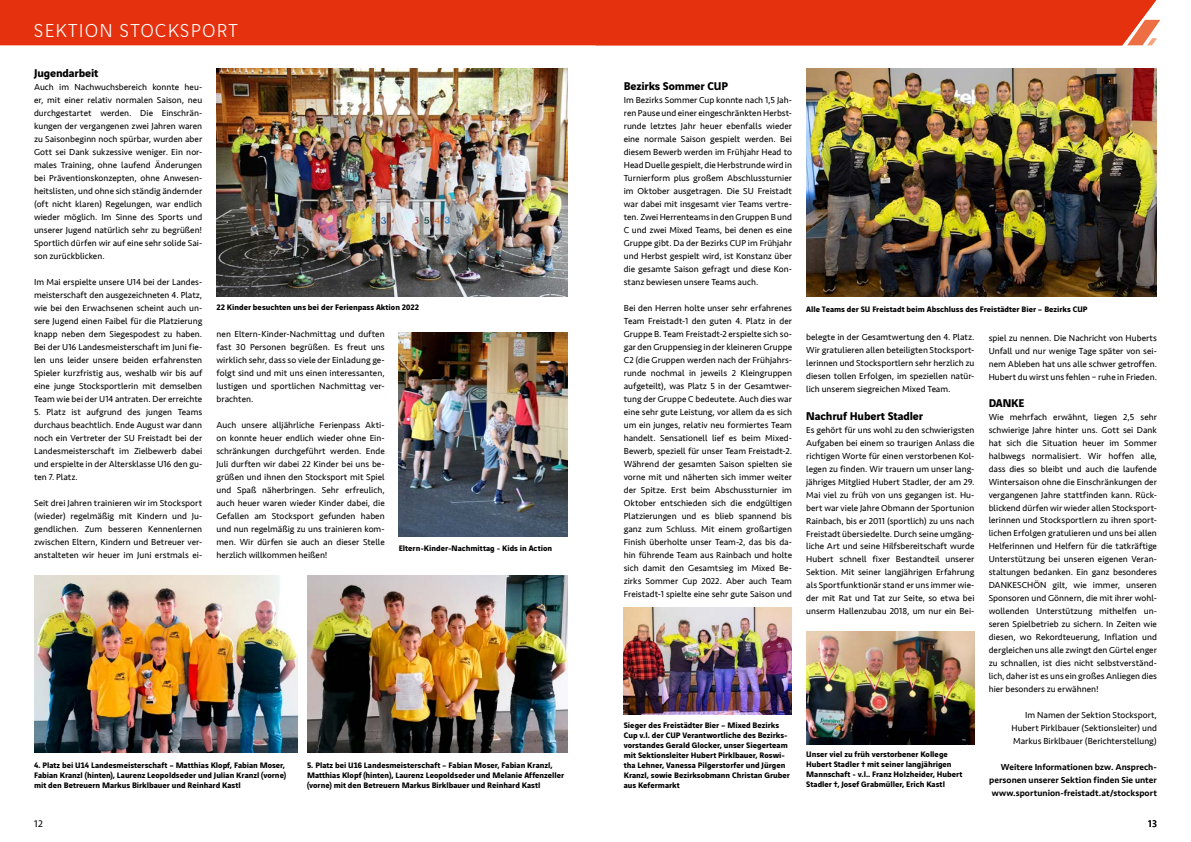
<style>
.page{position:relative;width:1191px;height:842px;background:#fff}
.page>*{position:absolute;margin:0;border:0;box-sizing:border-box;transform-origin:0 0}
.t1{font:300 20px "Vinci Sans";letter-spacing:.07em;color:#fff}
.t2{font:700 12px "Vinci Sans";letter-spacing:-.01em;color:#000}
.t3{font:10px "Seravek";color:#000}
.t4{font:9px/13px "Seravek";color:#000;text-align:justify}
.t5{font:500 9px/13px "Seravek";letter-spacing:.005em;color:#000;text-align:justify}
.t6{font:700 8.5px/10px "Vinci Sans";color:#000}
</style>
<div class="page">
<div style="left:0;top:0;width:595px;height:45px;background:#e6310e"></div>
<div style="left:595px;top:0;width:565px;height:45px;background:#e6310e"></div>
<img style="left:307px;top:576px;width:260px;height:177px">
<img style="left:34px;top:576px;width:264px;height:177px">
<img style="left:216px;top:68px;width:351px;height:228px">
<img style="left:399px;top:332px;width:168px;height:205px">
<img style="left:623px;top:608px;width:169px;height:106px">
<img style="left:806px;top:68px;width:350px;height:228px">
<img style="left:806px;top:631px;width:168px;height:114px">
<h1 class="t1" style="left:34px;top:16px;width:205px">SEKTION STOCKSPORT</h1>
<h2 class="t2" style="left:34px;top:64px;width:66px">Jugendarbeit</h2>
<p class="t4" style="left:34px;top:81px;width:170px">Auch im Nachwuchsbereich konnte heu&shy;er, mit einer relativ normalen Saison, neu durchgestartet werden. Die Einschrän&shy;kungen der vergangenen zwei Jahren waren zu Saisonbeginn noch spürbar, wurden aber Gott sei Dank sukzessive weniger. Ein nor&shy;males Training, ohne laufend Änderungen bei Präventionskonzepten, ohne Anwesen&shy;heitslisten, und ohne sich ständig ändernder (oft nicht klaren) Regelungen, war endlich wieder möglich. Im Sinne des Sports und unserer Jugend natürlich sehr zu begrüßen!<br>Sportlich dürfen wir auf eine sehr solide Sai&shy;son zurückblicken.</p>
<p class="t4" style="left:34px;top:276px;width:170px">Im Mai erspielte unsere U14 bei der Landes&shy;meisterschaft den ausgezeichneten 4. Platz, wie bei den Erwachsenen scheint auch un&shy;sere Jugend einen Faibel für die Platzierung knapp neben dem Siegespodest zu haben.<br>Bei der U16 Landesmeisterschaft im Juni fie&shy;len uns leider unsere beiden erfahrensten Spieler kurzfristig aus, weshalb wir bis auf eine junge Stocksportlerin mit demselben Team wie bei der U14 antraten. Der erreichte</p>
<p class="t4" style="left:34px;top:406px;width:170px">5. Platz ist aufgrund des jungen Teams durchaus beachtlich. Ende August war dann noch ein Vertreter der SU Freistadt bei der Landesmeisterschaft im Zielbewerb dabei und erspielte in der Altersklasse U16 den gu&shy;ten 7. Platz.</p>
<p class="t4" style="left:34px;top:497px;width:170px">Seit drei Jahren trainieren wir im Stocksport (wieder) regelmäßig mit Kindern und Ju&shy;gendlichen. Zum besseren Kennenlernen zwischen Eltern, Kindern und Betreuer ver&shy;anstalteten wir heuer im Juni erstmals ei-</p>
<p class="t6" style="left:216px;top:302px;width:204px">22 Kinder besuchten uns bei der Ferienpass Aktion 2022</p>
<p class="t4" style="left:216px;top:328px;width:170px">nen Eltern-Kinder-Nachmittag und duften fast 30 Personen begrüßen. Es freut uns wirklich sehr, dass so viele der Einladung ge&shy;folgt sind und mit uns einen interessanten, lustigen und sportlichen Nachmittag ver&shy;brachten.</p>
<p class="t4" style="left:216px;top:419px;width:170px">Auch unsere alljährliche Ferienpass Akti&shy;on konnte heuer endlich wieder ohne Ein&shy;schränkungen durchgeführt werden. Ende Juli durften wir dabei 22 Kinder bei uns be&shy;grüßen und ihnen den Stocksport mit Spiel und Spaß näherbringen. Sehr erfreulich, auch heuer waren wieder Kinder dabei, die Gefallen am Stocksport gefunden haben und nun regelmäßig zu uns trainieren kom&shy;men. Wir dürfen sie auch an dieser Stelle herzlich willkommen heißen!</p>
<p class="t6" style="left:399px;top:543px;width:155px">Eltern-Kinder-Nachmittag - Kids in Action</p>
<p class="t6" style="left:34px;top:759px;width:254px;text-align:justify">4. Platz bei U14 Landesmeisterschaft – Matthias Klopf, Fabian Moser, Fabian Kranzl (hinten), Laurenz Leopoldseder und Julian Kranzl (vorne) mit den Betreuern Markus Birklbauer und Reinhard Kastl</p>
<p class="t6" style="left:307px;top:759px;width:259px">5. Platz bei U16 Landesmeisterschaft – Fabian Moser, Fabian Kranzl,<br>Matthias Klopf (hinten), Laurenz Leopoldseder und Melanie Affenzeller (vorne) mit den Betreuern Markus Birklbauer und Reinhard Kastl</p>
<h2 class="t2" style="left:624px;top:77px;width:106px">Bezirks Sommer CUP</h2>
<p class="t4" style="left:624px;top:94px;width:170px">Im Bezirks Sommer Cup konnte nach 1,5 Jah&shy;ren Pause und einer eingeschränkten Herbst&shy;runde letztes Jahr heuer ebenfalls wieder eine normale Saison gespielt werden. Bei diesem Bewerb werden im Frühjahr Head to Head Duelle gespielt, die Herbstrunde wird in Turnierform plus großem Abschlussturnier im Oktober ausgetragen. Die SU Freistadt war dabei mit insgesamt vier Teams vertre&shy;ten. Zwei Herrenteams in den Gruppen B und C und zwei Mixed Teams, bei denen es eine Gruppe gibt. Da der Bezirks CUP im Frühjahr und Herbst gespielt wird, ist Konstanz über die gesamte Saison gefragt und diese Kon&shy;stanz bewiesen unsere Teams auch.</p>
<p class="t4" style="left:624px;top:302px;width:170px">Bei den Herren holte unser sehr erfahrenes Team Freistadt-1 den guten 4. Platz in der Gruppe B. Team Freistadt-2 erspielte sich so&shy;gar den Gruppensieg in der kleineren Gruppe C2 (die Gruppen werden nach der Frühjahrs&shy;runde nochmal in jeweils 2 Kleingruppen aufgeteilt), was Platz 5 in der Gesamtwer&shy;tung der Gruppe C bedeutete. Auch dies war eine sehr gute Leistung, vor allem da es sich um ein junges, relativ neu formiertes Team handelt. Sensationell lief es beim Mixed-Bewerb, speziell für unser Team Freistadt-2.<br>Während der gesamten Saison spielten sie vorne mit und näherten sich immer weiter der Spitze. Erst beim Abschussturnier im Oktober entschieden sich die endgültigen Platzierungen und es blieb spannend bis ganz zum Schluss. Mit einem großartigen Finish überholte unser Team-2, das bis da&shy;hin führende Team aus Rainbach und holte sich damit den Gesamtsieg im Mixed Be&shy;zirks Sommer Cup 2022. Aber auch Team Freistadt-1 spielte eine sehr gute Saison und</p>
<p class="t6" style="left:624px;top:719px;width:168px">Sieger des Freistädter Bier – Mixed Bezirks Cup v.l. der CUP Verantwortliche des Bezirks&shy;vorstandes Gerald Glocker, unser Siegerteam mit Sektionsleiter Hubert Pirklbauer, Roswi&shy;tha Lehner, Vanessa Pilgerstorfer und Jürgen Kranzl, sowie Bezirksobmann Christan Gruber aus Kefermarkt</p>
<p class="t6" style="left:806px;top:303px;width:283px">Alle Teams der SU Freistadt beim Abschluss des Freistädter Bier – Bezirks CUP</p>
<p class="t4" style="left:806px;top:331px;width:170px">belegte in der Gesamtwertung den 4. Platz.<br>Wir gratulieren allen beteiligten Stocksport&shy;lerinnen und Stocksportlern sehr herzlich zu diesen tollen Erfolgen, im speziellen natür&shy;lich unserem siegreichen Mixed Team.</p>
<h2 class="t2" style="left:806px;top:406px;width:118px">Nachruf Hubert Stadler</h2>
<p class="t4" style="left:806px;top:423px;width:170px">Es gehört für uns wohl zu den schwierigsten Aufgaben bei einem so traurigen Anlass die richtigen Worte für einen verstorbenen Kol&shy;legen zu finden. Wir trauern um unser lang&shy;jähriges Mitglied Hubert Stadler, der am 29.<br>Mai viel zu früh von uns gegangen ist. Hu&shy;bert war viele Jahre Obmann der Sportunion Rainbach, bis er 2011 (sportlich) zu uns nach Freistadt übersiedelte. Durch seine umgäng&shy;liche Art und seine Hilfsbereitschaft wurde Hubert schnell fixer Bestandteil unserer Sektion. Mit seiner langjährigen Erfahrung als Sportfunktionär stand er uns immer wie&shy;der mit Rat und Tat zur Seite, so etwa bei unserm Hallenzubau 2018, um nur ein Bei-</p>
<p class="t6" style="left:806px;top:748px;width:158px">Unser viel zu früh verstorbener Kollege Hubert Stadler † mit seiner langjährigen Mannschaft - v.l.. Franz Holzheider, Hubert Stadler †, Josef Grabmüller, Erich Kastl</p>
<p class="t4" style="left:988px;top:331px;width:170px">spiel zu nennen. Die Nachricht von Huberts Unfall und nur wenige Tage später von sei&shy;nem Ableben hat uns alle schwer getroffen.<br>Hubert du wirst uns fehlen – ruhe in Frieden.</p>
<h2 class="t2" style="left:988px;top:393px;width:37px">DANKE</h2>
<p class="t4" style="left:988px;top:410px;width:170px">Wie mehrfach erwähnt, liegen 2,5 sehr schwierige Jahre hinter uns. Gott sei Dank hat sich die Situation heuer im Sommer halbwegs normalisiert. Wir hoffen alle, dass dies so bleibt und auch die laufende Wintersaison ohne die Einschränkungen der vergangenen Jahre stattfinden kann. Rück&shy;blickend dürfen wir wieder allen Stocksport&shy;lerinnen und Stocksportlern zu ihren sport&shy;lichen Erfolgen gratulieren und uns bei allen Helferinnen und Helfern für die tatkräftige Unterstützung bei unseren eigenen Veran&shy;staltungen bedanken. Ein ganz besonderes DANKESCHÖN gilt, wie immer, unseren Sponsoren und Gönnern, die mit ihrer wohl&shy;wollenden Unterstützung mithelfen un&shy;seren Spielbetrieb zu sichern. In Zeiten wie diesen, wo Rekordteuerung, Inflation und dergleichen uns alle zwingt den Gürtel enger zu schnallen, ist dies nicht selbstverständ&shy;lich, daher ist es uns ein großes Anliegen dies hier besonders zu erwähnen!</p>
<p class="t4" style="left:1011px;top:709px;width:147px;text-indent:14px">Im Namen der Sektion Stocksport, Hubert Pirklbauer (Sektionsleiter) und Markus Birklbauer (Berichterstellung)</p>
<p class="t5" style="left:989px;top:761px;width:169px;text-indent:12px">Weitere Informationen bzw. Ansprech&shy;personen unserer Sektion finden Sie unter www.sportunion-freistadt.at/stocksport</p>
<p class="t3" style="left:34px;top:816px;width:10px">12</p>
<p class="t3" style="left:1148px;top:816px;width:10px">13</p>
</div>
